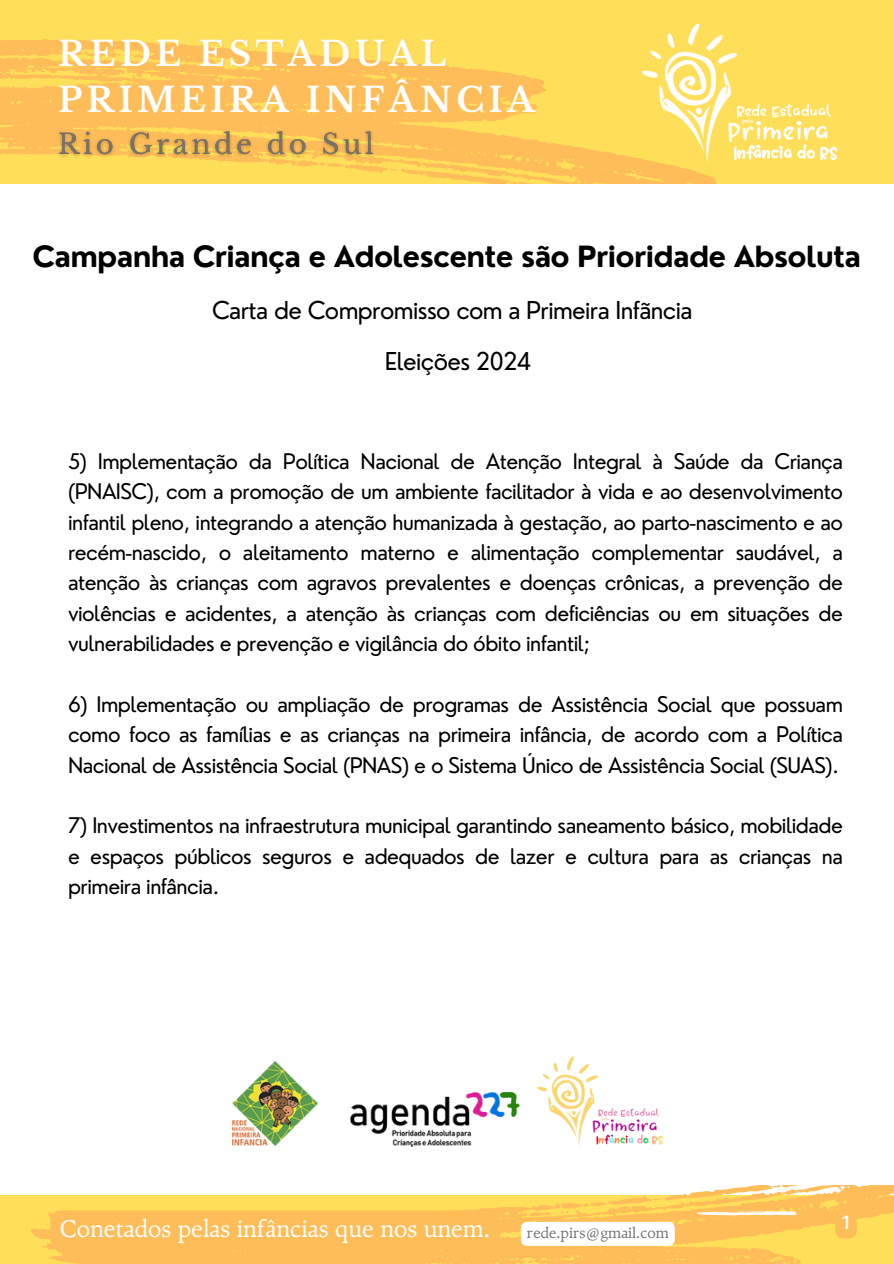
<style>
.page{position:relative;width:894px;height:1264px;background:#fff}
.page>*{position:absolute;margin:0;border:0;box-sizing:border-box;transform-origin:0 0}
.t1{font:700 33.75px "Libre Baskerville";letter-spacing:.13em;color:#fff}
.t2{font:700 28.5px "Nourd";letter-spacing:-.025em;color:#000}
.t3{font:24px "Nourd";letter-spacing:-.025em;color:#000}
.t4{font:24px "TY Serif";color:#fff}
.t5{font:21px/30.3px "Nourd";letter-spacing:-.025em;color:#000;text-align:justify}
.t6{font:18px "Heading Now 74";color:#fff}
.t7{font:15px "TY Serif";color:#737373}
</style>
<div class="page">
<svg style="left:0;top:1185px;width:893px;height:78px"></svg>
<svg style="left:696px;top:1211px;width:100px;height:4px"></svg>
<div style="left:0;top:0;width:893px;height:184px;background:#ffde59"></div>
<svg style="left:0;top:38px;width:716px;height:145px;fill:#ffbd59"></svg>
<img style="left:639px;top:23px;width:199px;height:142px">
<img style="left:233px;top:1061px;width:84px;height:84px">
<img style="left:350px;top:1092px;width:161px;height:54px">
<img style="left:511px;top:1056px;width:153px;height:90px">
<div style="left:50px;top:1210px;width:450px;height:38px;background:#ffbd59"></div>
<svg style="left:520px;top:1221px;width:154px;height:24px"></svg>
<img style="left:52px;top:123px;width:328px;height:40px">
<div style="left:835px;top:1207px;width:21px;height:31px;background:#ffbd59;border-radius:8px"></div>
<h5 class="t1" style="left:58px;top:33px;width:389px">REDE ESTADUAL</h5>
<h5 class="t1" style="left:58px;top:80px;width:478px">PRIMEIRA INFÂNCIA</h5>
<p class="t2" style="left:33px;top:239px;width:829px">Campanha Criança e Adolescente são Prioridade Absoluta</p>
<h4 class="t3" style="left:212px;top:295px;width:481px">Carta de Compromisso com a Primeira Infãncia</h4>
<p class="t3" style="left:385px;top:346px;width:148px">Eleições 2024</p>
<p class="t5" style="left:68px;top:446px;width:776px">5) Implementação da Política Nacional de Atenção Integral à Saúde da Criança (PNAISC), com a promoção de um ambiente facilitador à vida e ao desenvolvimento infantil pleno, integrando a atenção humanizada à gestação, ao parto-nascimento e ao recém-nascido, o aleitamento materno e alimentação complementar saudável, a atenção às crianças com agravos prevalentes e doenças crônicas, a prevenção de violências e acidentes, a atenção às crianças com deficiências ou em situações de vulnerabilidades e prevenção e vigilância do óbito infantil;</p>
<h4 class="t5" style="left:68px;top:689px;width:776px">6) Implementação ou ampliação de programas de Assistência Social que possuam como foco as famílias e as crianças na primeira infância, de acordo com a Política Nacional de Assistência Social (PNAS) e o Sistema Único de Assistência Social (SUAS).</h4>
<p class="t5" style="left:68px;top:810px;width:776px">7) Investimentos na infraestrutura municipal garantindo saneamento básico, mobilidade e espaços públicos seguros e adequados de lazer e cultura para as crianças na primeira infância.</p>
<h4 class="t4" style="left:60px;top:1213px;width:432px">Conetados pelas infâncias que nos unem.</h4>
<h5 class="t7" style="left:526px;top:1224px;width:143px">rede.pirs@gmail.com</h5>
<p class="t6" style="left:842px;top:1210px;width:9px">1</p>
</div>
